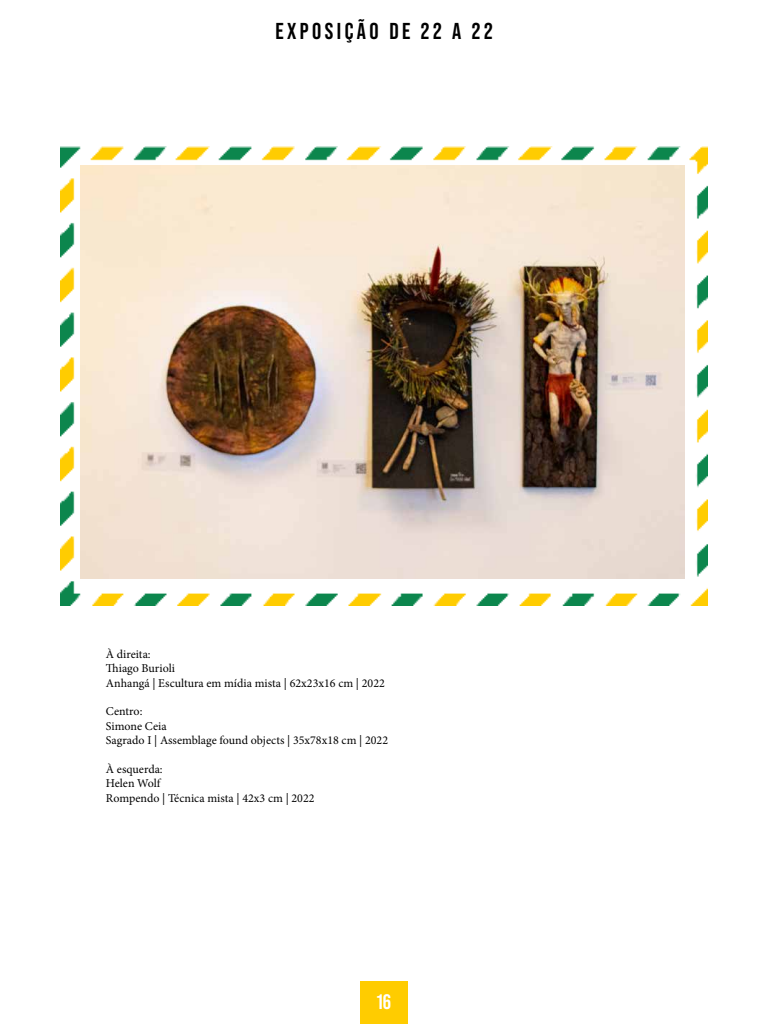
<style>
.page{position:relative;width:768px;height:1024px;background:#fff}
.page>*{position:absolute;margin:0;border:0;box-sizing:border-box;transform-origin:0 0}
.t1{font:700 23px "Bebas Neue Pro";letter-spacing:.15em;color:#000}
.t2{font:700 21px "Bebas Neue Pro";color:#fff}
.t3{font:12px/14.4px "Minion Pro";color:#000}
</style>
<div class="page">
<img style="left:60px;top:147px;width:648px;height:458px">
<img style="left:80px;top:165px;width:604px;height:414px">
<div style="left:360px;top:981px;width:48px;height:43px;background:#fc0"></div>
<h1 class="t1" style="left:275px;top:18px;width:219px">EXPOSIÇÃO DE 22 A 22</h1>
<p class="t3" style="left:106px;top:647px;width:280px">À direita:<br>Thiago Burioli<br>Anhangá | Escultura em mídia mista | 62x23x16 cm | 2022</p>
<p class="t3" style="left:106px;top:704px;width:284px">Centro:<br>Simone Ceia<br>Sagrado I | Assemblage found objects | 35x78x18 cm | 2022</p>
<p class="t3" style="left:106px;top:762px;width:210px">À esquerda:<br>Helen Wolf<br>Rompendo | Técnica mista | 42x3 cm | 2022</p>
<h2 class="t2" style="left:377px;top:990px;width:16px">16</h2>
</div>
